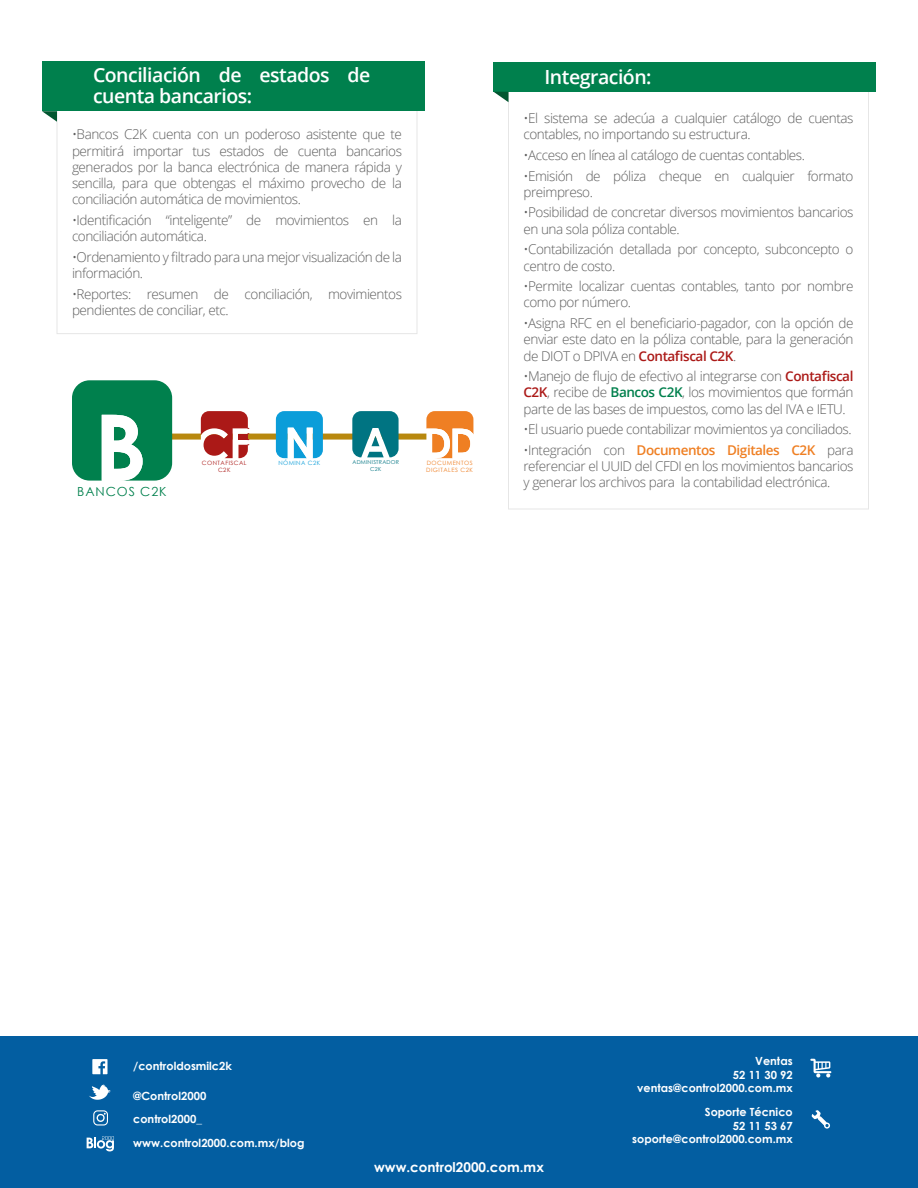
<style>
.page{position:relative;width:918px;height:1188px;background:#fff}
.page>*{position:absolute;margin:0;border:0;box-sizing:border-box;transform-origin:0 0}
.t1{font:600 19.5px/21px "Open Sans";letter-spacing:-.025em;color:#fff}
.t2{font:300 13.5px/16.2px "Open Sans";letter-spacing:-.035em;color:#5d5d5d}
.t3{font:700 13.5px "Century Gothic";color:#fff}
.t4{font:12.6px "Century Gothic";letter-spacing:.075em;color:#00804d}
.t5{font:700 11.25px/13.5px "Century Gothic";color:#fff;text-align:right}
.t6{font:5.85px/7.1px "Century Gothic";letter-spacing:.085em;color:#ef7f23}
.t7{font:5.85px/7.1px "Century Gothic";letter-spacing:.08em;color:#ab1917;text-align:center}
.t8{font:5.85px "Century Gothic";letter-spacing:.075em;color:#0b9dd9}
.t9{font:5.4px/6.4px "Century Gothic";letter-spacing:.045em;color:#007482;text-align:center}
.s1{font-weight:600;color:#ab1917}
.s2{font-weight:600;color:#00804d}
.s3{font-weight:600;color:#ef7f23}
</style>
<div class="page">
<div style="left:57px;top:96px;width:360px;height:238px;background:#fff;border:1px solid #e6e6e6"></div>
<div style="left:42px;top:62px;width:382px;height:49px;background:#00804d"></div>
<svg style="left:42px;top:111px;width:15px;height:11px"></svg>
<div style="left:508px;top:77px;width:361px;height:432px;background:#fff;border:1px solid #e6e6e6"></div>
<div style="left:494px;top:62px;width:382px;height:30px;background:#00804d"></div>
<svg style="left:494px;top:92px;width:14px;height:10px"></svg>
<div style="left:166px;top:434px;width:263px;height:6px;background:#b8880e"></div>
<svg style="left:276px;top:411px;width:47px;height:47px"></svg>
<svg style="left:72px;top:380px;width:100px;height:101px"></svg>
<svg style="left:201px;top:411px;width:48px;height:47px"></svg>
<svg style="left:426px;top:411px;width:47px;height:48px"></svg>
<svg style="left:352px;top:411px;width:47px;height:46px;background:#38929c"></svg>
<div style="left:0;top:1036px;width:918px;height:152px;background:#035ea1"></div>
<svg style="left:812px;top:1110px;width:18px;height:19px"></svg>
<svg style="left:810px;top:1059px;width:21px;height:19px"></svg>
<svg style="left:89px;top:1085px;width:22px;height:15px"></svg>
<svg style="left:92px;top:1059px;width:16px;height:15px"></svg>
<svg style="left:93px;top:1110px;width:15px;height:16px"></svg>
<svg style="left:87px;top:1136px;width:27px;height:15px"></svg>
<h1 class="t1" style="left:93px;top:64px;width:279px">Conciliación de estados de cuenta bancarios:</h1>
<p class="t2" style="left:72px;top:126px;width:332px;text-align:justify">•Bancos C2K cuenta con un poderoso asistente que te permitirá importar tus estados de cuenta bancarios generados por la banca electrónica de manera rápida y sencilla, para que obtengas el máximo provecho de la conciliación automática de movimientos.</p>
<p class="t2" style="left:72px;top:212px;width:332px">•Identificación “inteligente” de movimientos en la conciliación automática.</p>
<p class="t2" style="left:72px;top:249px;width:332px">•Ordenamiento y filtrado para una mejor visualización de la información.</p>
<p class="t2" style="left:72px;top:285px;width:332px">•Reportes: resumen de conciliación, movimientos pendientes de conciliar, etc.</p>
<p class="t4" style="left:77px;top:482px;width:91px">BANCOS C2K</p>
<p class="t8" style="left:278px;top:459px;width:43px">NÓMINA C2K</p>
<p class="t9" style="left:352px;top:459px;width:48px">ADMINISTRADOR<br>C2K</p>
<p class="t7" style="left:202px;top:459px;width:46px">CONTAFISCAL<br>C2K</p>
<p class="t6" style="left:426px;top:460px;width:48px">DOCUMENTOS<br>DIGITALES C2K</p>
<h1 class="t1" style="left:544px;top:66px;width:109px">Integración:</h1>
<p class="t2" style="left:524px;top:110px;width:332px">•El sistema se adecúa a cualquier catálogo de cuentas contables, no importando su estructura.</p>
<p class="t2" style="left:524px;top:147px;width:283px">•Acceso en línea al catálogo de cuentas contables.</p>
<p class="t2" style="left:524px;top:167px;width:332px">•Emisión de póliza cheque en cualquier formato preimpreso.</p>
<p class="t2" style="left:524px;top:204px;width:332px">•Posibilidad de concretar diversos movimientos bancarios en una sola póliza contable.</p>
<p class="t2" style="left:524px;top:241px;width:332px">•Contabilización detallada por concepto, subconcepto o centro de costo.</p>
<p class="t2" style="left:524px;top:278px;width:332px">•Permite localizar cuentas contables, tanto por nombre como por número.</p>
<p class="t2" style="left:524px;top:315px;width:332px;text-align:justify">•Asigna RFC en el beneficiario-pagador, con la opción de enviar este dato en la póliza contable, para la generación de DIOT o DPIVA en <span class="s1">Contafiscal C2K</span>.</p>
<p class="t2" style="left:524px;top:368px;width:332px;text-align:justify">•Manejo de flujo de efectivo al integrarse con <span class="s1">Contafiscal C2K</span>, recibe de <span class="s2">Bancos C2K</span>, los movimientos que formán parte de las bases de impuestos, como las del IVA e IETU.</p>
<p class="t2" style="left:524px;top:421px;width:330px">•El usuario puede contabilizar movimientos ya conciliados.</p>
<p class="t2" style="left:524px;top:442px;width:332px;text-align:justify">•Integración con <span class="s3">Documentos Digitales C2K</span> para referenciar el UUID del CFDI en los movimientos bancarios y generar los archivos para la contabilidad electrónica.</p>
<p class="t5" style="left:133px;top:1059px;width:100px">/controldosmilc2k</p>
<p class="t5" style="left:133px;top:1089px;width:75px">@Control2000</p>
<p class="t5" style="left:133px;top:1106px;width:173px;line-height:24.3px;text-align:left">control2000_ www.control2000.com.mx/blog</p>
<p class="t5" style="left:637px;top:1054px;width:157px">Ventas<br>52 11 30 92 ventas@control2000.com.mx</p>
<p class="t5" style="left:632px;top:1105px;width:162px">Soporte Técnico<br>52 11 53 67 soporte@control2000.com.mx</p>
<p class="t3" style="left:374px;top:1157px;width:171px">www.control2000.com.mx</p>
</div>
